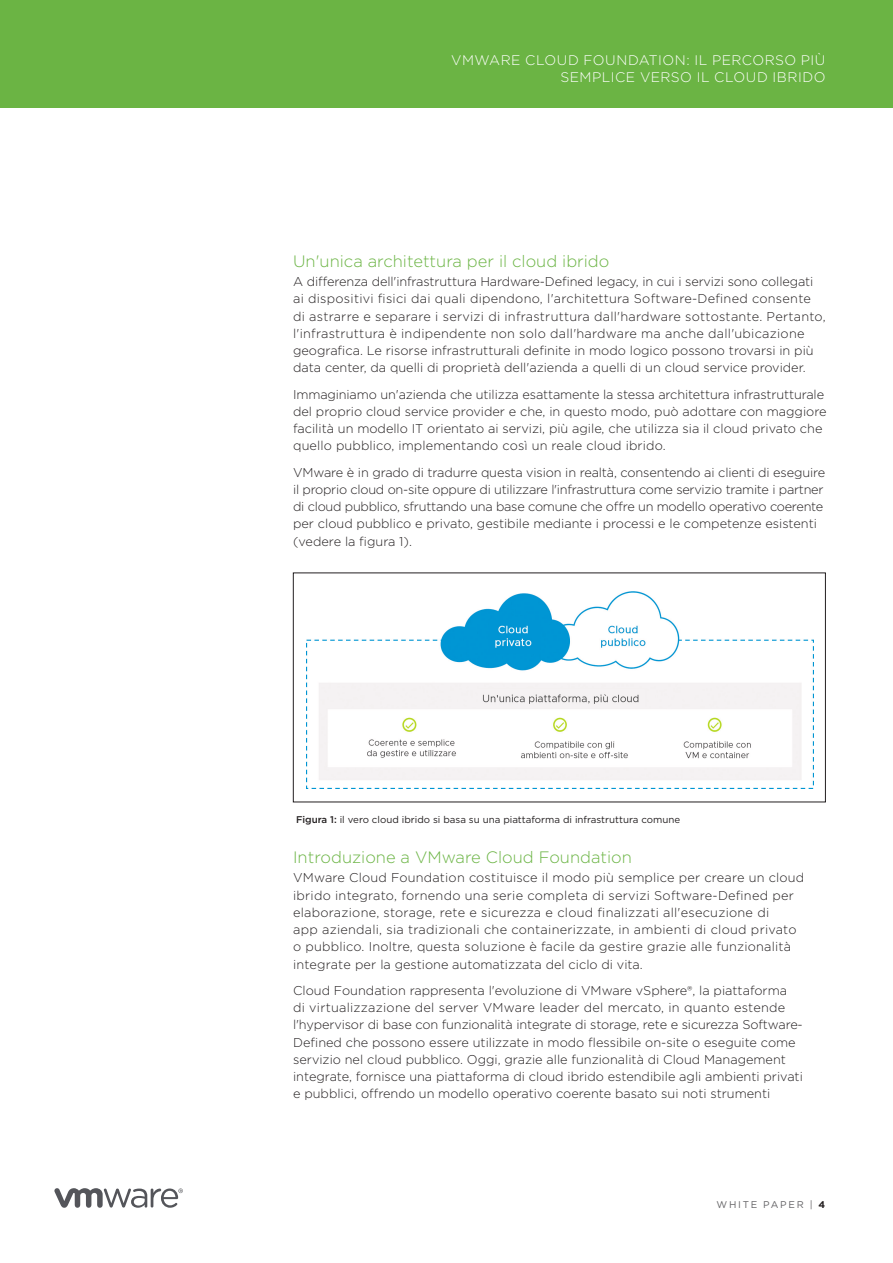
<style>
.page{position:relative;width:893px;height:1263px;background:#fff}
.page>*{position:absolute;margin:0;border:0;box-sizing:border-box;transform-origin:0 0}
._4a__SUBHEAD-1{font:300 16.5px "Gotham";color:#6bb444}
.FOLIO-WHITE-TITLES{font:300 13.8px/17.2px "Gotham";letter-spacing:.035em;color:#fff;text-align:right}
._3a__BODY_TEXT{font:300 12.75px/17.2px "Gotham";color:#231f20}
._3a__BODY_TEXT-2{font:300 12.75px/17.2px "Gotham";letter-spacing:-.02em;color:#231f20}
._7a__CAPTION_BODY{font:9.75px "Gotham";color:#231f20}
.FOLIO-BOTTOM-GRAY{font:9.75px "Gotham";letter-spacing:.175em;color:#636265}
.s1{font-weight:500}
.s2{font-weight:700;color:#231f20}
</style>
<div class="page">
<div style="left:0;top:0;width:893px;height:108px;background:#6bb444"></div>
<svg style="left:54px;top:1188px;width:129px;height:20px"></svg>
<img style="left:307px;top:591px;width:506px;height:197px">
<div style="left:293px;top:573px;width:533px;height:229px;border:1px solid #231f20"></div>
<p class="FOLIO-WHITE-TITLES" style="left:451px;top:51px;width:376px">VMWARE CLOUD FOUNDATION: IL PERCORSO PIÙ<br>SEMPLICE VERSO IL CLOUD IBRIDO</p>
<p class="_4a__SUBHEAD-1" style="left:293px;top:250px;width:318px">Un'unica architettura per il cloud ibrido</p>
<p class="_3a__BODY_TEXT" style="left:293px;top:273px;width:534px">A differenza dell'infrastruttura Hardware-Defined legacy, in cui i servizi sono collegati ai dispositivi fisici dai quali dipendono, l'architettura Software-Defined consente di astrarre e separare i servizi di infrastruttura dall'hardware sottostante. Pertanto, l'infrastruttura è indipendente non solo dall'hardware ma anche dall'ubicazione geografica. Le risorse infrastrutturali definite in modo logico possono trovarsi in più data center, da quelli di proprietà dell'azienda a quelli di un cloud service provider.</p>
<p class="_3a__BODY_TEXT" style="left:293px;top:385px;width:535px">Immaginiamo un'azienda che utilizza esattamente la stessa architettura infrastrutturale del proprio cloud service provider e che, in questo modo, può adottare con maggiore facilità un modello IT orientato ai servizi, più agile, che utilizza sia il cloud privato che quello pubblico, implementando così un reale cloud ibrido.</p>
<p class="_3a__BODY_TEXT-2" style="left:293px;top:463px;width:534px">VMware è in grado di tradurre questa vision in realtà, consentendo ai clienti di eseguire il proprio cloud on-site oppure di utilizzare l'infrastruttura come servizio tramite i partner di cloud pubblico, sfruttando una base comune che offre un modello operativo coerente per cloud pubblico e privato, gestibile mediante i processi e le competenze esistenti (vedere la figura 1).</p>
<p class="_7a__CAPTION_BODY" style="left:296px;top:813px;width:386px"><span class="s1">Figura 1:</span> il vero cloud ibrido si basa su una piattaforma di infrastruttura comune</p>
<p class="_4a__SUBHEAD-1" style="left:293px;top:847px;width:340px">Introduzione a VMware Cloud Foundation</p>
<p class="_3a__BODY_TEXT" style="left:293px;top:869px;width:513px">VMware Cloud Foundation costituisce il modo più semplice per creare un cloud ibrido integrato, fornendo una serie completa di servizi Software-Defined per elaborazione, storage, rete e sicurezza e cloud finalizzati all'esecuzione di<br>app aziendali, sia tradizionali che containerizzate, in ambienti di cloud privato o pubblico. Inoltre, questa soluzione è facile da gestire grazie alle funzionalità integrate per la gestione automatizzata del ciclo di vita.</p>
<p class="_3a__BODY_TEXT" style="left:293px;top:981px;width:511px">Cloud Foundation rappresenta l'evoluzione di VMware vSphere®, la piattaforma<br>di virtualizzazione del server VMware leader del mercato, in quanto estende l'hypervisor di base con funzionalità integrate di storage, rete e sicurezza Software-Defined che possono essere utilizzate in modo flessibile on-site o eseguite come servizio nel cloud pubblico. Oggi, grazie alle funzionalità di Cloud Management integrate, fornisce una piattaforma di cloud ibrido estendibile agli ambienti privati e pubblici, offrendo un modello operativo coerente basato sui noti strumenti</p>
<p class="FOLIO-BOTTOM-GRAY" style="left:717px;top:1198px;width:110px">WHITE PAPER | <span class="s2">4</span></p>
</div>
